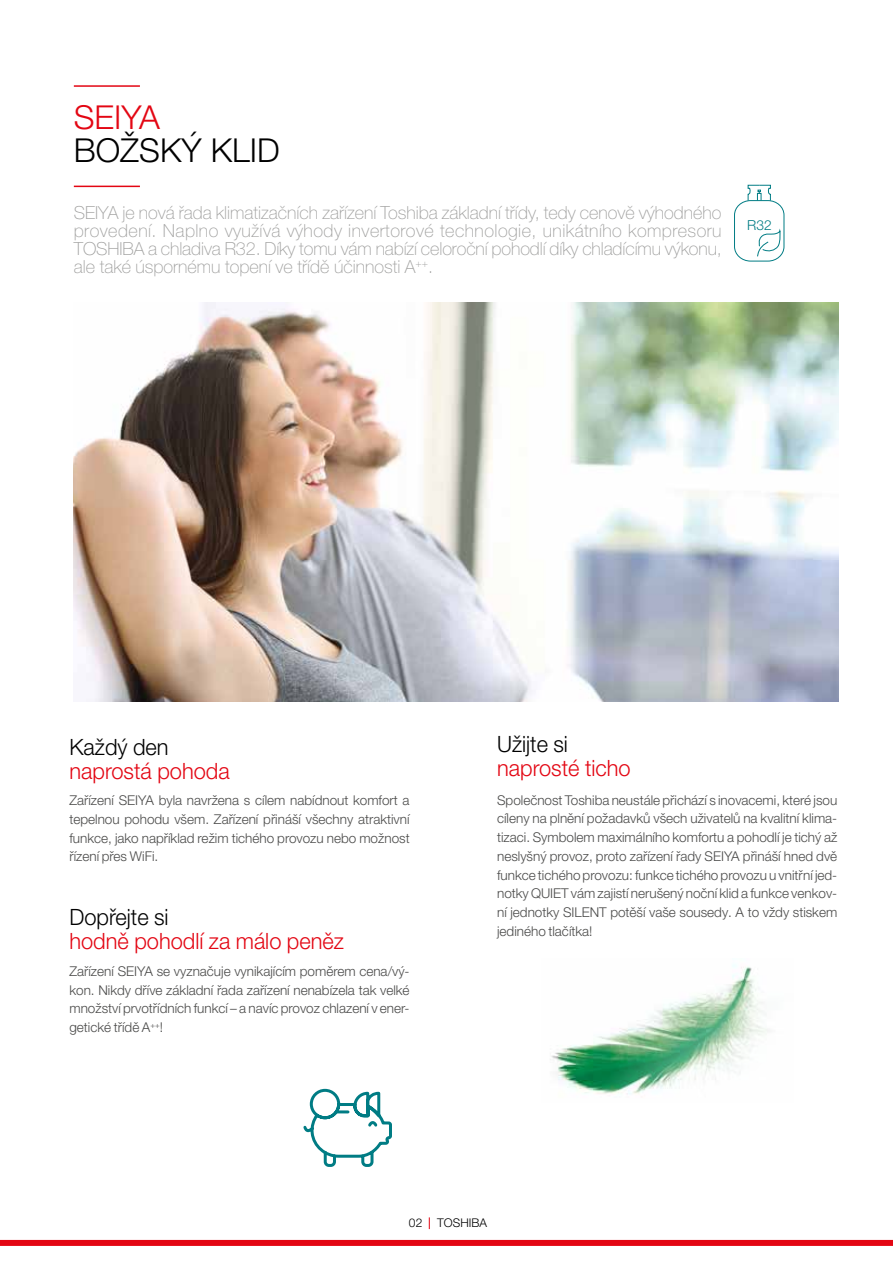
<style>
.page{position:relative;width:893px;height:1263px;background:#fff}
.page>*{position:absolute;margin:0;border:0;box-sizing:border-box;transform-origin:0 0}
.t1{font:300 33px "Helvetica Neue LT Pro";color:#000}
.t2{font:300 33px "Helvetica Neue LT Pro";color:#e30613}
.t3{font:300 22.5px "Helvetica Neue LT Pro";color:#e30613}
.t4{font:300 22.5px "Helvetica Neue LT Pro";color:#000}
.t5{font:100 18px/18px "Helvetica Neue LT Pro";color:#9d9d9c;text-align:justify}
.t6{font:300 13.8px "Helvetica Neue LT Std";color:#007c84}
.t7{font:300 13.5px/18.8px "Helvetica Neue LT Pro";color:#4a4a49;text-align:justify}
.t8{font:300 12px "Helvetica Neue LT Pro";color:#000}
</style>
<div class="page">
<img style="left:73px;top:302px;width:765px;height:400px">
<hr style="left:74px;top:186px;width:66px;height:1px;background:#e30613">
<hr style="left:74px;top:85px;width:66px;height:2px;background:#e30613">
<svg style="left:429px;top:1217px;width:1px;height:12px"></svg>
<div style="left:0;top:1240px;width:893px;height:6px;background:#e30613"></div>
<svg style="left:757px;top:229px;width:24px;height:28px"></svg>
<svg style="left:747px;top:184px;width:24px;height:16px"></svg>
<div style="left:734px;top:200px;width:50px;height:61px;border:1px solid #007c84;border-radius:15px"></div>
<img style="left:550px;top:964px;width:219px;height:131px">
<svg style="left:303px;top:1088px;width:89px;height:79px"></svg>
<h1 class="t2" style="left:74px;top:97px;width:88px">SEIYA</h1>
<h1 class="t1" style="left:74px;top:130px;width:207px">BOŽSKÝ KLID</h1>
<p class="t5" style="left:74px;top:203px;width:650px">SEIYA je nová řada klimatizačních zařízení Toshiba základní třídy, tedy cenově výhodného provedení. Naplno využívá výhody invertorové technologie, unikátního kompresoru TOSHIBA a chladiva R32. Díky tomu vám nabízí celoroční pohodlí díky chladícímu výkonu, ale také úspornému topení ve třídě účinnosti A<sup>++</sup>.</p>
<p class="t6" style="left:747px;top:217px;width:26px">R32</p>
<h2 class="t4" style="left:69px;top:733px;width:101px">Každý den</h2>
<h2 class="t3" style="left:69px;top:757px;width:162px">naprostá pohoda</h2>
<p class="t7" style="left:69px;top:791px;width:342px">Zařízení SEIYA byla navržena s cílem nabídnout komfort a tepelnou pohodu všem. Zařízení přináší všechny atraktivní funkce, jako například režim tichého provozu nebo možnost řízení přes WiFi.</p>
<h2 class="t4" style="left:69px;top:903px;width:101px">Dopřejte si</h2>
<h2 class="t3" style="left:69px;top:927px;width:276px">hodně pohodlí za málo peněz</h2>
<p class="t7" style="left:69px;top:961px;width:342px">Zařízení SEIYA se vyznačuje vynikajícím poměrem cena/vý&shy;kon. Nikdy dříve základní řada zařízení nenabízela tak velké množství prvotřídních funkcí – a navíc provoz chlazení v ener&shy;getické třídě A<sup>++</sup>!</p>
<h2 class="t4" style="left:497px;top:730px;width:72px">Užijte si</h2>
<h2 class="t3" style="left:497px;top:754px;width:135px">naprosté ticho</h2>
<p class="t7" style="left:497px;top:790px;width:342px">Společnost Toshiba neustále přichází s inovacemi, které jsou cíleny na plnění požadavků všech uživatelů na kvalitní klima&shy;tizaci. Symbolem maximálního komfortu a pohodlí je tichý až neslyšný provoz, proto zařízení řady SEIYA přináší hned dvě funkce tichého provozu: funkce tichého provozu u vnitřní jed&shy;notky QUIET vám zajistí nerušený noční klid a funkce venkov&shy;ní jednotky SILENT potěší vaše sousedy. A to vždy stiskem jediného tlačítka!</p>
<p class="t8" style="left:409px;top:1215px;width:80px">02 TOSHIBA</p>
</div>
